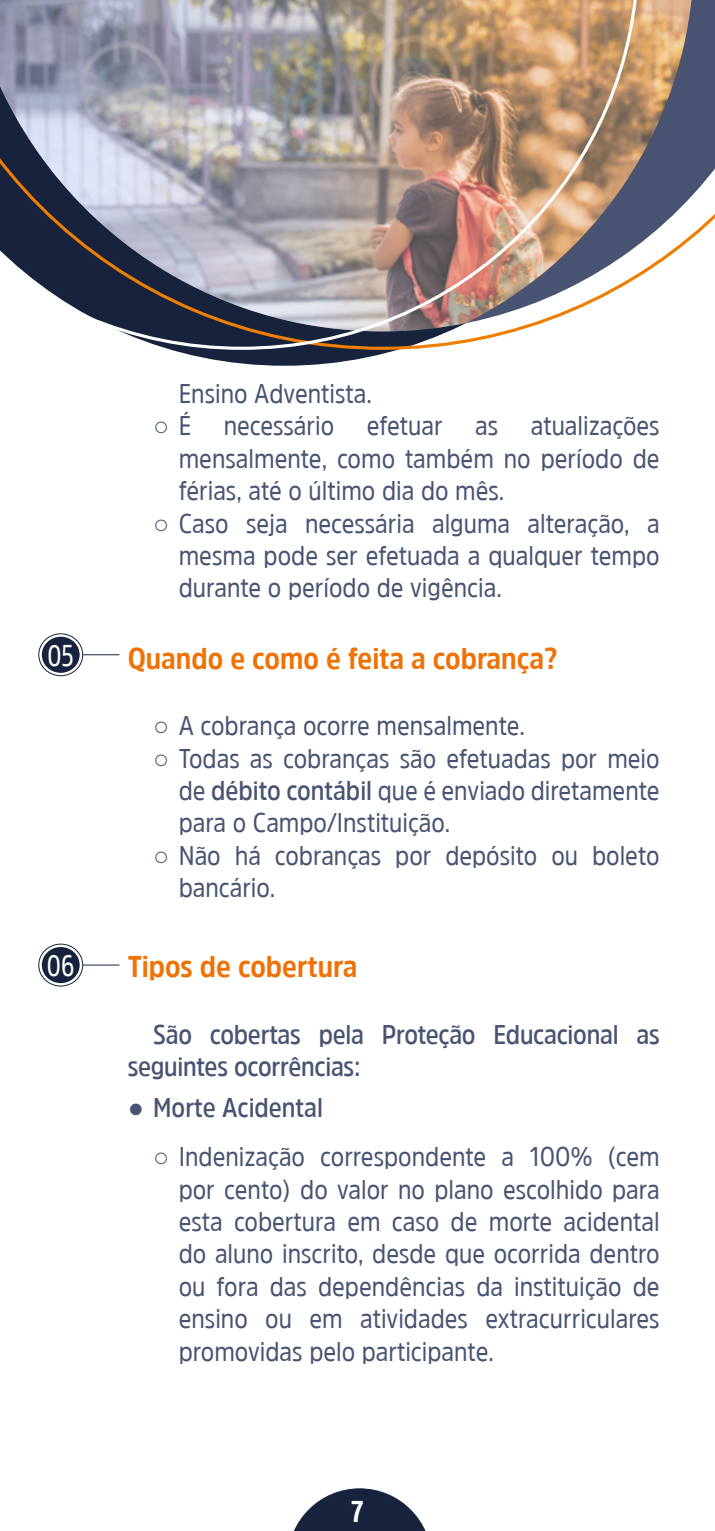
<style>
.page{position:relative;width:715px;height:1531px;background:#fff}
.page>*{position:absolute;margin:0;border:0;box-sizing:border-box;transform-origin:0 0}
.t1{font:700 30px "Amsi Pro Narw";color:#ee7205}
.t2{font:30px "Amsi Pro Cond";color:#fff}
.t3{font:700 30px "Amsi Pro Cond";color:#fff}
.t4{font:27px/32.4px "Amsi Pro Narw";color:#495472;text-align:justify}
.t5{font:600 27px/32.4px "Amsi Pro Narw";letter-spacing:-.01em;color:#495472}
.s1{font-family:"Arial";font-weight:900}
.s2{font-weight:600}
.s3{font-family:"Arial";font-weight:700}
</style>
<div class="page">
<svg style="left:294px;top:1488px;width:132px;height:43px"></svg>
<svg style="left:172px;top:350px;width:225px;height:16px;fill:#17233d"></svg>
<svg style="left:693px;top:0;width:21px;height:238px"></svg>
<svg style="left:639px;top:0;width:54px;height:277px"></svg>
<img style="left:0;top:0;width:639px;height:350px">
<hr style="left:83px;top:654px;width:36px;height:1px;background:#17233d">
<div style="left:38px;top:633px;width:45px;height:43px;border:1px solid #17233d;border-radius:50%"></div>
<div style="left:42px;top:637px;width:38px;height:36px;background:#17233d;border-radius:50%"></div>
<hr style="left:83px;top:964px;width:36px;height:1px;background:#17233d">
<div style="left:38px;top:944px;width:45px;height:42px;border:1px solid #17233d;border-radius:50%"></div>
<div style="left:42px;top:947px;width:38px;height:36px;background:#17233d;border-radius:50%"></div>
<p class="t2" style="left:48px;top:634px;width:28px">05</p>
<p class="t2" style="left:47px;top:945px;width:29px">06</p>
<p class="t4" style="left:179px;top:377px;width:194px">Ensino Adventista.</p>
<p class="t4" style="left:179px;top:409px;width:482px;text-indent:-26px"><span class="s1">○</span> É necessário efetuar as atualizações mensalmente, como também no período de férias, até o último dia do mês.</p>
<p class="t4" style="left:179px;top:506px;width:482px;text-indent:-26px"><span class="s1">○</span> Caso seja necessária alguma alteração, a mesma pode ser efetuada a qualquer tempo durante o período de vigência.</p>
<p class="t1" style="left:128px;top:638px;width:431px">Quando e como é feita a cobrança?</p>
<p class="t4" style="left:153px;top:709px;width:373px"><span class="s1">○</span> A cobrança ocorre mensalmente.</p>
<p class="t4" style="left:179px;top:741px;width:482px;text-indent:-26px"><span class="s1">○</span> Todas as cobranças são efetuadas por meio de <span class="s2">débito contábil</span> que é enviado diretamente para o Campo/Instituição.</p>
<p class="t4" style="left:179px;top:838px;width:482px;text-indent:-26px"><span class="s1">○</span> Não há cobranças por depósito ou boleto bancário.</p>
<p class="t1" style="left:128px;top:946px;width:231px">Tipos de cobertura</p>
<p class="t5" style="left:128px;top:1017px;width:533px;text-indent:26px">São cobertas pela Proteção Educacional as seguintes ocorrências:</p>
<p class="t5" style="left:128px;top:1090px;width:197px"><span class="s3">●</span> Morte Acidental</p>
<p class="t4" style="left:179px;top:1140px;width:482px;text-indent:-26px"><span class="s1">○</span> Indenização correspondente a 100% (cem por cento) do valor no plano escolhido para esta cobertura em caso de morte acidental do aluno inscrito, desde que ocorrida dentro ou fora das dependências da instituição de ensino ou em atividades extracurriculares promovidas pelo participante.</p>
<p class="t3" style="left:351px;top:1490px;width:14px">7</p>
</div>
